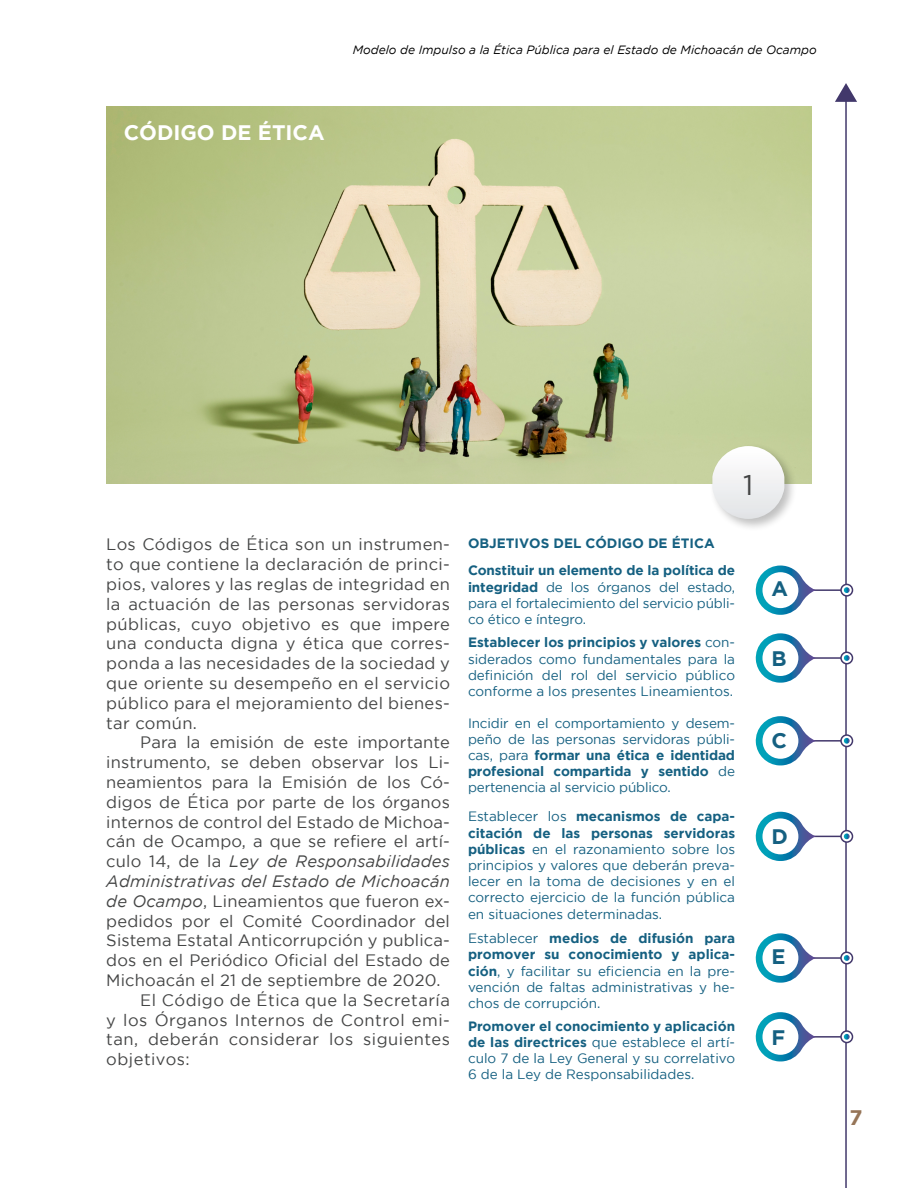
<style>
.page{position:relative;width:918px;height:1188px;background:#fff}
.page>*{position:absolute;margin:0;border:0;box-sizing:border-box;transform-origin:0 0}
.t1{font:28.5px "Gotham";color:#444545}
.t2{font:700 21px "Gotham";color:#fff}
.t3{font:700 21px "Gotham";color:#156081}
.t4{font:700 21px "Gotham";color:#967558}
.t5{font:16.5px/19.8px "Gotham";letter-spacing:.01em;color:#444545;text-align:justify}
.t6{font:16.5px "Gotham";letter-spacing:.03em;color:#444545}
.t7{font:italic 16.5px "Gotham";letter-spacing:.01em;color:#444545}
.t8{font:13.5px/16.2px "Gotham";color:#156081;text-align:justify}
.t9{font:700 13.5px "Gotham";color:#156081}
.t10{font:italic 12px "Gotham";color:#000}
.s1{font-style:normal}
.s2{font-style:italic}
.s3{font-weight:700}
</style>
<div class="page">
<img style="left:106px;top:106px;width:706px;height:378px">
<div style="left:708px;top:442px;width:89px;height:89px;background:#000;opacity:.25"></div>
<svg style="left:712px;top:446px;width:72px;height:73px"></svg>
<hr style="left:845px;top:99px;width:2px;height:1089px;background:#42386b">
<svg style="left:835px;top:83px;width:22px;height:19px"></svg>
<div style="left:840px;top:584px;width:13px;height:13px;border:2px solid #42386b;border-radius:50%"></div>
<hr style="left:807px;top:589px;width:34px;height:2px;background:#42386b">
<svg style="left:755px;top:566px;width:61px;height:49px"></svg>
<div style="left:762px;top:572px;width:36px;height:36px;background:#fff;border-radius:50%"></div>
<svg style="left:844px;top:587px;width:6px;height:6px"></svg>
<div style="left:840px;top:652px;width:13px;height:12px;border:2px solid #42386b;border-radius:50%"></div>
<hr style="left:807px;top:657px;width:34px;height:2px;background:#42386b">
<svg style="left:755px;top:633px;width:61px;height:50px"></svg>
<div style="left:762px;top:640px;width:36px;height:36px;background:#fff;border-radius:50%"></div>
<svg style="left:844px;top:655px;width:6px;height:6px"></svg>
<div style="left:840px;top:734px;width:13px;height:13px;border:2px solid #42386b;border-radius:50%"></div>
<hr style="left:807px;top:740px;width:34px;height:2px;background:#42386b">
<svg style="left:755px;top:716px;width:61px;height:49px"></svg>
<div style="left:762px;top:723px;width:36px;height:36px;background:#fff;border-radius:50%"></div>
<svg style="left:844px;top:738px;width:6px;height:6px"></svg>
<div style="left:840px;top:830px;width:13px;height:13px;border:2px solid #42386b;border-radius:50%"></div>
<hr style="left:807px;top:836px;width:34px;height:1px;background:#42386b">
<svg style="left:755px;top:812px;width:61px;height:49px"></svg>
<div style="left:762px;top:818px;width:36px;height:36px;background:#fff;border-radius:50%"></div>
<svg style="left:844px;top:833px;width:6px;height:6px"></svg>
<div style="left:840px;top:952px;width:13px;height:12px;border:2px solid #42386b;border-radius:50%"></div>
<hr style="left:807px;top:957px;width:34px;height:2px;background:#42386b">
<svg style="left:755px;top:933px;width:61px;height:50px"></svg>
<div style="left:762px;top:940px;width:36px;height:36px;background:#fff;border-radius:50%"></div>
<svg style="left:844px;top:955px;width:6px;height:6px"></svg>
<div style="left:840px;top:1030px;width:13px;height:13px;border:2px solid #42386b;border-radius:50%"></div>
<hr style="left:807px;top:1036px;width:34px;height:2px;background:#42386b">
<svg style="left:755px;top:1012px;width:61px;height:49px"></svg>
<div style="left:762px;top:1019px;width:36px;height:36px;background:#fff;border-radius:50%"></div>
<svg style="left:844px;top:1034px;width:6px;height:6px"></svg>
<h2 class="t2" style="left:124px;top:120px;width:203px">CÓDIGO DE ÉTICA</h2>
<p class="t10" style="left:353px;top:43px;width:466px">Modelo de Impulso a la Ética Pública para el Estado de Michoacán de Ocampo</p>
<p class="t5" style="left:106px;top:534px;width:345px">Los Códigos de Ética son un instrumen&shy;to que contiene la declaración de princi&shy;pios, valores y las reglas de integridad en la actuación de las personas servidoras públicas, cuyo objetivo es que impere una conducta digna y ética que corres&shy;ponda a las necesidades de la sociedad y que oriente su desempeño en el servicio público para el mejoramiento del bienes&shy;tar común.</p>
<p class="t5" style="left:140px;top:732px;width:311px">Para la emisión de este importante</p>
<p class="t5" style="left:106px;top:752px;width:345px">instrumento, se deben observar los Li-</p>
<p class="t5" style="left:106px;top:772px;width:345px">neamientos para la Emisión de los Có-</p>
<p class="t5" style="left:106px;top:792px;width:345px">digos de Ética por parte de los órganos</p>
<p class="t5" style="left:106px;top:812px;width:345px">internos de control del Estado de Michoa-</p>
<p class="t5" style="left:106px;top:831px;width:345px">cán de Ocampo, a que se refiere el artí-</p>
<p class="t7" style="left:106px;top:852px;width:345px"><span class="s1">culo 14, de la</span> Ley de Responsabilidades</p>
<p class="t7" style="left:106px;top:872px;width:345px">Administrativas del Estado de Michoacán</p>
<p class="t5" style="left:106px;top:891px;width:345px"><span class="s2">de Ocampo</span>, Lineamientos que fueron ex-</p>
<p class="t5" style="left:106px;top:911px;width:345px">pedidos por el Comité Coordinador del</p>
<p class="t5" style="left:106px;top:930px;width:345px">Sistema Estatal Anticorrupción y publica-</p>
<p class="t5" style="left:106px;top:950px;width:345px">dos en el Periódico Oficial del Estado de</p>
<p class="t5" style="left:106px;top:970px;width:336px">Michoacán el 21 de septiembre de 2020.</p>
<p class="t6" style="left:140px;top:991px;width:311px">El Código de Ética que la Secretaría</p>
<p class="t6" style="left:106px;top:1011px;width:345px">y los Órganos Internos de Control emi-</p>
<p class="t6" style="left:106px;top:1030px;width:345px">tan, deberán considerar los siguientes</p>
<p class="t6" style="left:106px;top:1050px;width:85px">objetivos:</p>
<h1 class="t1" style="left:743px;top:469px;width:12px">1</h1>
<p class="t9" style="left:468px;top:536px;width:248px">OBJETIVOS DEL CÓDIGO DE ÉTICA</p>
<p class="t8" style="left:468px;top:562px;width:269px"><span class="s3">Constituir un elemento de la política de integridad</span> de los órganos del estado, para el fortalecimiento del servicio públi&shy;co ético e íntegro.</p>
<p class="t8" style="left:468px;top:634px;width:269px"><span class="s3">Establecer los principios y valores</span> con&shy;siderados como fundamentales para la definición del rol del servicio público conforme a los presentes Lineamientos.</p>
<p class="t8" style="left:468px;top:715px;width:269px">Incidir en el comportamiento y desem&shy;peño de las personas servidoras públi&shy;cas, para <span class="s3">formar una ética e identidad profesional compartida y sentido</span> de pertenencia al servicio público.</p>
<p class="t8" style="left:468px;top:808px;width:269px">Establecer los <span class="s3">mecanismos de capa&shy;citación de las personas servidoras públicas</span> en el razonamiento sobre los principios y valores que deberán preva&shy;lecer en la toma de decisiones y en el correcto ejercicio de la función pública en situaciones determinadas.</p>
<p class="t8" style="left:468px;top:930px;width:269px">Establecer <span class="s3">medios de difusión para promover su conocimiento y aplica&shy;ción</span>, y facilitar su eficiencia en la pre&shy;vención de faltas administrativas y he&shy;chos de corrupción.</p>
<p class="t8" style="left:468px;top:1018px;width:269px"><span class="s3">Promover el conocimiento y aplicación de las directrices</span> que establece el artí&shy;culo 7 de la Ley General y su correlativo 6 de la Ley de Responsabilidades.</p>
<h2 class="t3" style="left:772px;top:576px;width:18px">A</h2>
<h2 class="t3" style="left:772px;top:646px;width:17px">B</h2>
<h2 class="t3" style="left:772px;top:729px;width:17px">C</h2>
<h2 class="t3" style="left:772px;top:825px;width:18px">D</h2>
<h2 class="t3" style="left:772px;top:944px;width:16px">E</h2>
<h2 class="t3" style="left:772px;top:1025px;width:15px">F</h2>
<h2 class="t4" style="left:849px;top:1106px;width:14px">7</h2>
</div>
